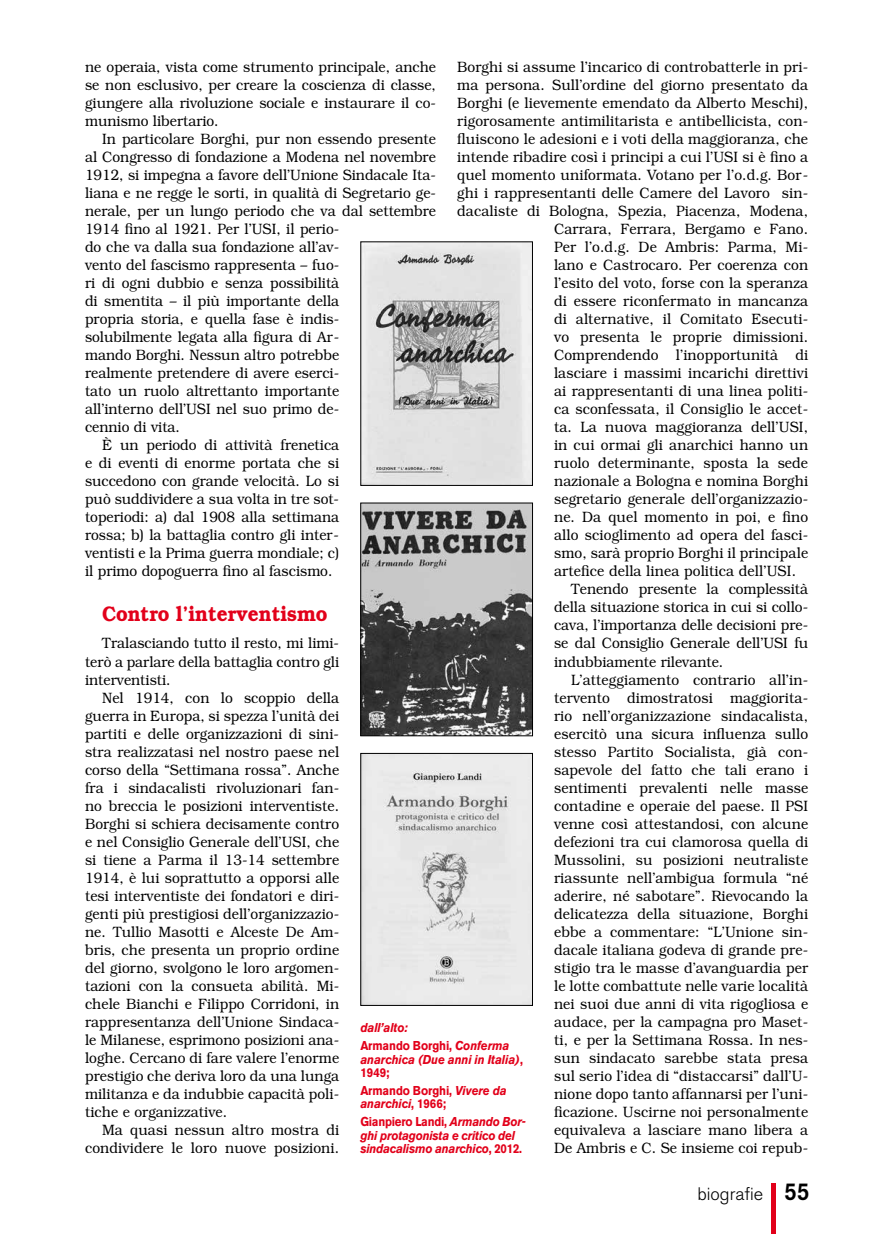
<style>
.page{position:relative;width:872px;height:1234px;background:#fff}
.page>*{position:absolute;margin:0;border:0;box-sizing:border-box;transform-origin:0 0}
.t1{font:600 21px "Bookman";color:#e2001a;scale:.9 1}
.t2{font:300 18px "Akzidenz Grotesk BE";color:#000}
.t3{font:300 15px/18px "Bookman";letter-spacing:.01em;color:#000;text-align:justify;scale:.92 1}
.t4{font:italic 700 12.75px/13.5px "Akzidenz Grotesk BE";letter-spacing:-.02em;color:#e2001a;scale:.9 1}
.t5{font:700 12.75px/13.5px "Akzidenz Grotesk BE";letter-spacing:-.01em;color:#e2001a;scale:.9 1}
.s1{font-style:normal}
.s2{font-style:italic}
.s3{font-weight:500;font-size:24.15px}
</style>
<div class="page">
<img style="left:362px;top:243px;width:169px;height:240px">
<img style="left:362px;top:504px;width:169px;height:230px">
<div style="left:360px;top:502px;width:173px;height:234px;border:1px solid #000"></div>
<img style="left:362px;top:755px;width:169px;height:248px">
<div style="left:360px;top:753px;width:173px;height:252px;border:1px solid #000"></div>
<div style="left:771px;top:1182px;width:5px;height:51px;background:#e2001a"></div>
<p class="t3" style="left:85px;top:58px;width:383px">ne operaia, vista come strumento principale, anche se non esclusivo, per creare la coscienza di classe, giungere alla rivoluzione sociale e instaurare il co&shy;munismo libertario.</p>
<p class="t3" style="left:102px;top:130px;width:364px">In particolare Borghi, pur non essendo presente</p>
<p class="t3" style="left:85px;top:148px;width:383px">al Congresso di fondazione a Modena nel novembre</p>
<p class="t3" style="left:85px;top:166px;width:383px">1912, si impegna a favore dell’Unione Sindacale Ita-</p>
<p class="t3" style="left:85px;top:184px;width:383px">liana e ne regge le sorti, in qualità di Segretario ge-</p>
<p class="t3" style="left:85px;top:202px;width:383px">nerale, per un lungo periodo che va dal settembre</p>
<p class="t3" style="left:85px;top:220px;width:278px">1914 fino al 1921. Per l’USI, il perio-</p>
<p class="t3" style="left:85px;top:238px;width:278px">do che va dalla sua fondazione all’av-</p>
<p class="t3" style="left:85px;top:256px;width:278px">vento del fascismo rappresenta – fuo-</p>
<p class="t3" style="left:85px;top:274px;width:278px">ri di ogni dubbio e senza possibilità</p>
<p class="t3" style="left:85px;top:292px;width:278px">di smentita – il più importante della</p>
<p class="t3" style="left:85px;top:310px;width:278px">propria storia, e quella fase è indis-</p>
<p class="t3" style="left:85px;top:328px;width:278px">solubilmente legata alla figura di Ar-</p>
<p class="t3" style="left:85px;top:346px;width:278px">mando Borghi. Nessun altro potrebbe</p>
<p class="t3" style="left:85px;top:364px;width:278px">realmente pretendere di avere eserci-</p>
<p class="t3" style="left:85px;top:382px;width:278px">tato un ruolo altrettanto importante</p>
<p class="t3" style="left:85px;top:400px;width:278px">all’interno dell’USI nel suo primo de-</p>
<p class="t3" style="left:85px;top:418px;width:105px">cennio di vita.</p>
<p class="t3" style="left:102px;top:436px;width:259px">È un periodo di attività frenetica</p>
<p class="t3" style="left:85px;top:454px;width:278px">e di eventi di enorme portata che si</p>
<p class="t3" style="left:85px;top:472px;width:278px">succedono con grande velocità. Lo si</p>
<p class="t3" style="left:85px;top:490px;width:278px">può suddividere a sua volta in tre sot-</p>
<p class="t3" style="left:85px;top:508px;width:278px">toperiodi: a) dal 1908 alla settimana</p>
<p class="t3" style="left:85px;top:526px;width:278px">rossa; b) la battaglia contro gli inter-</p>
<p class="t3" style="left:85px;top:544px;width:278px">ventisti e la Prima guerra mondiale; c)</p>
<p class="t3" style="left:85px;top:562px;width:270px">il primo dopoguerra fino al fascismo.</p>
<h1 class="t1" style="left:102px;top:601px;width:252px">Contro l’interventismo</h1>
<p class="t3" style="left:85px;top:634px;width:278px;text-indent:17px">Tralasciando tutto il resto, mi limi&shy;terò a parlare della battaglia contro gli interventisti.</p>
<p class="t3" style="left:85px;top:688px;width:278px;text-indent:17px">Nel 1914, con lo scoppio della guerra in Europa, si spezza l’unità dei partiti e delle organizzazioni di sini&shy;stra realizzatasi nel nostro paese nel corso della “Settimana rossa”. Anche fra i sindacalisti rivoluzionari fan&shy;no breccia le posizioni interventiste.<br>Borghi si schiera decisamente contro e nel Consiglio Generale dell’USI, che si tiene a Parma il 13-14 settembre 1914, è lui soprattutto a opporsi alle tesi interventiste dei fondatori e diri&shy;genti più prestigiosi dell’organizzazio&shy;ne. Tullio Masotti e Alceste De Am&shy;bris, che presenta un proprio ordine del giorno, svolgono le loro argomen&shy;tazioni con la consueta abilità. Mi&shy;chele Bianchi e Filippo Corridoni, in rappresentanza dell’Unione Sindaca&shy;le Milanese, esprimono posizioni ana&shy;loghe. Cercano di fare valere l’enorme prestigio che deriva loro da una lunga militanza e da indubbie capacità poli&shy;tiche e organizzative.</p>
<p class="t3" style="left:85px;top:1120px;width:278px;text-align:right">Ma quasi nessun altro mostra di condividere le loro nuove posizioni.</p>
<p class="t3" style="left:457px;top:58px;width:383px">Borghi si assume l’incarico di controbatterle in pri-</p>
<p class="t3" style="left:457px;top:76px;width:383px">ma persona. Sull’ordine del giorno presentato da</p>
<p class="t3" style="left:457px;top:94px;width:383px">Borghi (e lievemente emendato da Alberto Meschi),</p>
<p class="t3" style="left:457px;top:112px;width:383px">rigorosamente antimilitarista e antibellicista, con-</p>
<p class="t3" style="left:457px;top:130px;width:383px">fluiscono le adesioni e i voti della maggioranza, che</p>
<p class="t3" style="left:457px;top:148px;width:383px">intende ribadire così i principi a cui l’USI si è fino a</p>
<p class="t3" style="left:457px;top:166px;width:383px">quel momento uniformata. Votano per l’o.d.g. Bor-</p>
<p class="t3" style="left:457px;top:184px;width:383px">ghi i rappresentanti delle Camere del Lavoro sin-</p>
<p class="t3" style="left:457px;top:202px;width:383px">dacaliste di Bologna, Spezia, Piacenza, Modena,</p>
<p class="t3" style="left:554px;top:220px;width:278px">Carrara, Ferrara, Bergamo e Fano.</p>
<p class="t3" style="left:554px;top:238px;width:278px">Per l’o.d.g. De Ambris: Parma, Mi-</p>
<p class="t3" style="left:554px;top:256px;width:278px">lano e Castrocaro. Per coerenza con</p>
<p class="t3" style="left:554px;top:274px;width:278px">l’esito del voto, forse con la speranza</p>
<p class="t3" style="left:554px;top:292px;width:278px">di essere riconfermato in mancanza</p>
<p class="t3" style="left:554px;top:310px;width:278px">di alternative, il Comitato Esecuti-</p>
<p class="t3" style="left:554px;top:328px;width:278px">vo presenta le proprie dimissioni.</p>
<p class="t3" style="left:554px;top:346px;width:278px">Comprendendo l’inopportunità di</p>
<p class="t3" style="left:554px;top:364px;width:278px">lasciare i massimi incarichi direttivi</p>
<p class="t3" style="left:554px;top:382px;width:278px">ai rappresentanti di una linea politi-</p>
<p class="t3" style="left:554px;top:400px;width:278px">ca sconfessata, il Consiglio le accet-</p>
<p class="t3" style="left:554px;top:418px;width:278px">ta. La nuova maggioranza dell’USI,</p>
<p class="t3" style="left:554px;top:436px;width:278px">in cui ormai gli anarchici hanno un</p>
<p class="t3" style="left:554px;top:454px;width:278px">ruolo determinante, sposta la sede</p>
<p class="t3" style="left:554px;top:472px;width:278px">nazionale a Bologna e nomina Borghi</p>
<p class="t3" style="left:554px;top:490px;width:278px">segretario generale dell’organizzazio-</p>
<p class="t3" style="left:554px;top:508px;width:278px">ne. Da quel momento in poi, e fino</p>
<p class="t3" style="left:554px;top:526px;width:278px">allo scioglimento ad opera del fasci-</p>
<p class="t3" style="left:554px;top:544px;width:278px">smo, sarà proprio Borghi il principale</p>
<p class="t3" style="left:554px;top:562px;width:264px">artefice della linea politica dell’USI.</p>
<p class="t3" style="left:571px;top:580px;width:259px">Tenendo presente la complessità</p>
<p class="t3" style="left:554px;top:598px;width:278px">della situazione storica in cui si collo-</p>
<p class="t3" style="left:554px;top:616px;width:278px">cava, l’importanza delle decisioni pre-</p>
<p class="t3" style="left:554px;top:634px;width:278px">se dal Consiglio Generale dell’USI fu</p>
<p class="t3" style="left:554px;top:652px;width:185px">indubbiamente rilevante.</p>
<p class="t3" style="left:571px;top:670px;width:259px">L’atteggiamento contrario all’in-</p>
<p class="t3" style="left:554px;top:688px;width:278px">tervento dimostratosi maggiorita-</p>
<p class="t3" style="left:554px;top:706px;width:278px">rio nell’organizzazione sindacalista,</p>
<p class="t3" style="left:554px;top:724px;width:278px">esercitò una sicura influenza sullo</p>
<p class="t3" style="left:554px;top:742px;width:278px">stesso Partito Socialista, già con-</p>
<p class="t3" style="left:554px;top:760px;width:278px">sapevole del fatto che tali erano i</p>
<p class="t3" style="left:554px;top:778px;width:278px">sentimenti prevalenti nelle masse</p>
<p class="t3" style="left:554px;top:796px;width:278px">contadine e operaie del paese. Il PSI</p>
<p class="t3" style="left:554px;top:814px;width:278px">venne così attestandosi, con alcune</p>
<p class="t3" style="left:554px;top:832px;width:278px">defezioni tra cui clamorosa quella di</p>
<p class="t3" style="left:554px;top:850px;width:278px">Mussolini, su posizioni neutraliste</p>
<p class="t3" style="left:554px;top:868px;width:278px">riassunte nell’ambigua formula “né</p>
<p class="t3" style="left:554px;top:886px;width:278px">aderire, né sabotare”. Rievocando la</p>
<p class="t3" style="left:554px;top:904px;width:278px">delicatezza della situazione, Borghi</p>
<p class="t3" style="left:554px;top:922px;width:278px">ebbe a commentare: “L’Unione sin-</p>
<p class="t3" style="left:554px;top:940px;width:278px">dacale italiana godeva di grande pre-</p>
<p class="t3" style="left:554px;top:958px;width:278px">stigio tra le masse d’avanguardia per</p>
<p class="t3" style="left:554px;top:976px;width:278px">le lotte combattute nelle varie località</p>
<p class="t3" style="left:554px;top:994px;width:278px">nei suoi due anni di vita rigogliosa e</p>
<p class="t3" style="left:554px;top:1012px;width:278px">audace, per la campagna pro Maset-</p>
<p class="t3" style="left:554px;top:1030px;width:278px">ti, e per la Settimana Rossa. In nes-</p>
<p class="t3" style="left:554px;top:1048px;width:278px">sun sindacato sarebbe stata presa</p>
<p class="t3" style="left:554px;top:1066px;width:278px">sul serio l’idea di “distaccarsi” dall’U-</p>
<p class="t3" style="left:554px;top:1084px;width:278px">nione dopo tanto affannarsi per l’uni-</p>
<p class="t3" style="left:554px;top:1102px;width:278px">ficazione. Uscirne noi personalmente</p>
<p class="t3" style="left:554px;top:1120px;width:278px">equivaleva a lasciare mano libera a</p>
<p class="t3" style="left:554px;top:1138px;width:278px">De Ambris e C. Se insieme coi repub-</p>
<p class="t4" style="left:360px;top:1018px;width:167px;line-height:17.7px">dall’alto:<br><span class="s1">Armando Borghi,</span> Conferma</p>
<p class="t4" style="left:360px;top:1052px;width:182px">anarchica (Due anni in Italia)<span class="s1">,<br>1949;</span></p>
<p class="t5" style="left:360px;top:1083px;width:164px">Armando Borghi, <span class="s2">Vivere da anarchici</span>, 1966;</p>
<p class="t4" style="left:360px;top:1114px;width:185px"><span class="s1">Gianpiero Landi,</span> Armando Bor&shy;ghi protagonista e critico del sindacalismo anarchico<span class="s1">, 2012.</span></p>
<p class="t2" style="left:697px;top:1183px;width:113px">biografie <span class="s3">55</span></p>
</div>
